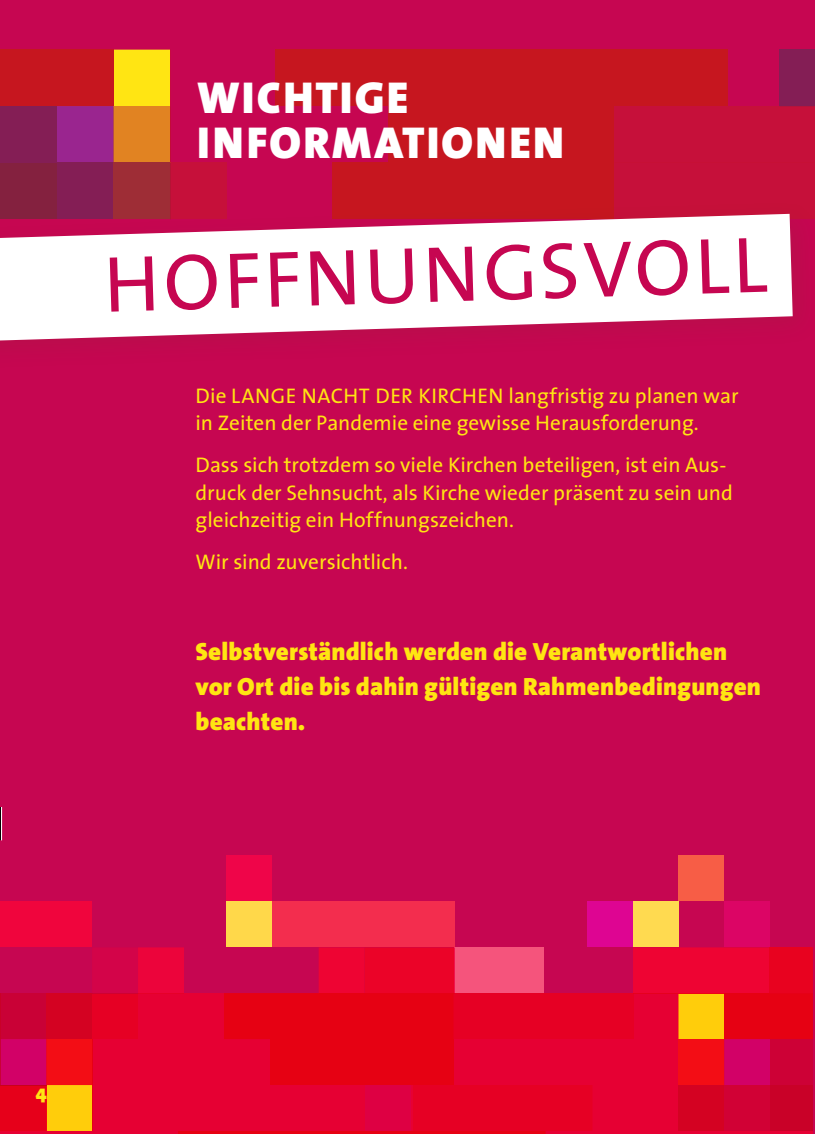
<style>
.page{position:relative;width:815px;height:1134px;background:#c60651}
.page>*{position:absolute;margin:0;border:0;box-sizing:border-box;transform-origin:0 0}
.t1{font:80px "The Sans";color:#c60651}
.t2{font:900 45px/45px "The Sans";color:#fff}
.t3{font:900 25px/35px "The Sans";letter-spacing:.005em;color:#ffe512}
.t4{font:21.25px/27.5px "The Sans";color:#ffe512}
.t5{font:900 20px "The Sans";color:#ffe512}
</style>
<div class="page">
<div style="left:170px;top:163px;width:57px;height:56px;background:#c6103a"></div>
<div style="left:0;top:50px;width:113px;height:56px;background:#c6161f"></div>
<div style="left:276px;top:50px;width:452px;height:56px;background:#c6161f"></div>
<div style="left:389px;top:106px;width:226px;height:57px;background:#c6161f"></div>
<div style="left:332px;top:163px;width:283px;height:56px;background:#c6161f"></div>
<div style="left:615px;top:163px;width:200px;height:56px;background:#c6103a"></div>
<div style="left:615px;top:106px;width:200px;height:57px;background:#c6103a"></div>
<svg style="left:57px;top:50px;width:113px;height:113px"></svg>
<div style="left:57px;top:163px;width:56px;height:56px;background:#841e55"></div>
<div style="left:113px;top:163px;width:57px;height:56px;background:#9e2d36"></div>
<div style="left:0;top:163px;width:57px;height:56px;background:#84213f"></div>
<div style="left:0;top:106px;width:57px;height:57px;background:#841e55"></div>
<div style="left:779px;top:50px;width:36px;height:56px;background:#841e55"></div>
<div style="left:92px;top:993px;width:633px;height:138px;background:#e60033"></div>
<div style="left:454px;top:993px;width:179px;height:46px;background:#e60024"></div>
<div style="left:724px;top:901px;width:46px;height:46px;background:#dc0565"></div>
<div style="left:226px;top:855px;width:46px;height:46px;background:#ef0549"></div>
<div style="left:633px;top:901px;width:45px;height:46px;background:#ffda50"></div>
<div style="left:226px;top:901px;width:46px;height:46px;background:#ffd84a"></div>
<div style="left:587px;top:901px;width:46px;height:46px;background:#de0592"></div>
<div style="left:678px;top:855px;width:46px;height:46px;background:#f75d46"></div>
<div style="left:0;top:901px;width:92px;height:46px;background:#f0053d"></div>
<div style="left:272px;top:901px;width:182px;height:46px;background:#f32d4e"></div>
<hr style="left:0;top:807px;width:2px;height:33px;background:#fff">
<hr style="left:0;top:807px;width:1px;height:33px;background:#000">
<svg style="left:0;top:947px;width:593px;height:187px"></svg>
<hr style="left:814px;top:807px;width:1px;height:33px;background:#000">
<svg style="left:633px;top:947px;width:180px;height:187px"></svg>
<div style="left:0;top:168px;width:815px;height:202px;background:#853033;opacity:.2"></div>
<svg style="left:0;top:214px;width:793px;height:126px;fill:#fff"></svg>
<h2 class="t2" style="left:197px;top:76px;width:69px">Wichtige<br>Infor</h2>
<h2 class="t2" style="left:332px;top:121px;width:71px">mationen</h2>
<h1 class="t1" style="left:102px;top:235px;width:665px;rotate:-2deg">Hoffnungsvoll</h1>
<p class="t4" style="left:196px;top:382px;width:545px">Die Lange Nacht der Kirch en langfristig zu planen war in Zeiten der Pandemie eine gewisse Herausforderung.</p>
<p class="t4" style="left:196px;top:451px;width:539px">Dass sich trotzdem so viele Kirchen beteiligen, ist ein Aus&shy;druck der Sehnsucht, als Kirche wieder präsent zu sein und gleichzeitig ein Hoffnungszeichen.</p>
<p class="t4" style="left:196px;top:548px;width:214px">Wir sind zuversichtlich.</p>
<p class="t3" style="left:196px;top:634px;width:567px">Selbstverständlich werden die Verantwortlichen vor Ort die bis dahin gültigen Rahmenbedingungen beachten.</p>
<p class="t5" style="left:35px;top:1080px;width:13px">4</p>
</div>
